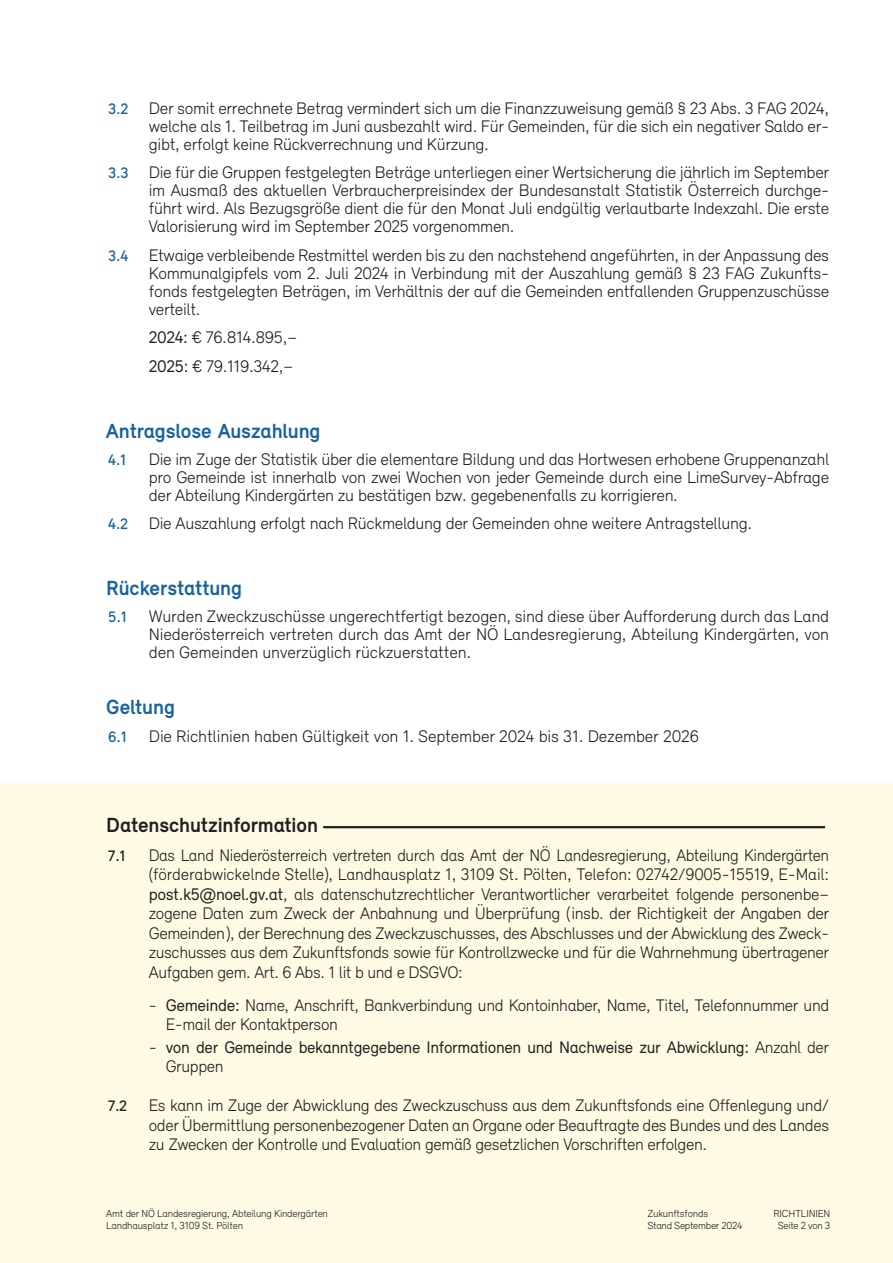
<style>
.page{position:relative;width:893px;height:1263px;background:#fff}
.page>*{position:absolute;margin:0;border:0;box-sizing:border-box;transform-origin:0 0}
.kleineUeberschrift{font:700 21px "Relevant Pro";letter-spacing:-.005em;color:#18639f}
.kleineUeberschrift-2{font:700 21px "Relevant Pro";letter-spacing:-.005em;color:#231f20}
.aufzaehlungen{font:300 17.25px/18px "Relevant Pro";letter-spacing:-.02em;color:#231f20;text-align:justify}
.aufzaehlungen-2{font:300 17.25px/19.5px "Relevant Pro";letter-spacing:-.02em;color:#231f20;text-align:justify;scale:.96 1}
.aufzaehlungen-3{font:17.25px/19.5px "Relevant Pro";letter-spacing:-.02em;color:#231f20}
.aufzaehlungen-4{font:500 15.75px "Relevant Pro";color:#18639f}
.aufzaehlungen-5{font:500 15.75px "Relevant Pro";color:#231f20}
.t1{font:300 10.5px "Relevant Pro";letter-spacing:-.02em;color:#231f20}
.s1{font-weight:500;font-size:15.75px;color:#18639f}
.s2{font-weight:400}
.s3{font-weight:300}
</style>
<div class="page">
<div style="left:0;top:783px;width:893px;height:480px;background:#fefae4"></div>
<hr style="left:323px;top:826px;width:502px;height:2px;background:#231f20">
<p class="aufzaehlungen" style="left:149px;top:98px;width:682px;text-indent:-40px"><span class="s1">3.2</span> Der somit errechnete Betrag vermindert sich um die Finanzzuweisung gemäß § 23 Abs. 3 FAG 2024, welche als 1. Teilbetrag im Juni ausbezahlt wird. Für Gemeinden, für die sich ein negativer Saldo er&shy;gibt, erfolgt keine Rückverrechnung und Kürzung.</p>
<p class="aufzaehlungen" style="left:149px;top:163px;width:682px;text-indent:-40px"><span class="s1">3.3</span> Die für die Gruppen festgelegten Beträge unterliegen einer Wertsicherung die jährlich im September im Ausmaß des aktuellen Verbraucherpreisindex der Bundesanstalt Statistik Österreich durchge&shy;führt wird. Als Bezugsgröße dient die für den Monat Juli endgültig verlautbarte Indexzahl. Die erste Valorisierung wird im September 2025 vorgenommen.</p>
<p class="aufzaehlungen" style="left:149px;top:245px;width:682px;text-indent:-40px"><span class="s1">3.4</span> Etwaige verbleibende Restmittel werden bis zu den nachstehend angeführten, in der Anpassung des Kommunalgipfels vom 2. Juli 2024 in Verbindung mit der Auszahlung gemäß § 23 FAG Zukunfts&shy;fonds festgelegten Beträgen, im Verhältnis der auf die Gemeinden entfallenden Gruppenzuschüsse verteilt.</p>
<p class="aufzaehlungen" style="left:149px;top:328px;width:150px"><span class="s2">2024:</span> € 76.814.895,–</p>
<p class="aufzaehlungen" style="left:149px;top:356px;width:146px"><span class="s2">2025:</span> € 79.119.342,–</p>
<p class="kleineUeberschrift" style="left:106px;top:418px;width:216px">Antragslose Auszahlung</p>
<p class="aufzaehlungen-4" style="left:108px;top:450px;width:20px">4.1</p>
<p class="aufzaehlungen" style="left:149px;top:449px;width:682px">Die im Zuge der Statistik über die elementare Bildung und das Hortwesen erhobene Gruppenanzahl pro Gemeinde ist innerhalb von zwei Wochen von jeder Gemeinde durch eine LimeSurvey-Abfrage der Abteilung Kindergärten zu bestätigen bzw. gegebenenfalls zu korrigieren.</p>
<p class="aufzaehlungen" style="left:108px;top:514px;width:645px"><span class="s1">4.2</span> Die Auszahlung erfolgt nach Rückmeldung der Gemeinden ohne weitere Antragstellung.</p>
<p class="kleineUeberschrift" style="left:106px;top:575px;width:137px">Rückerstattung</p>
<p class="aufzaehlungen-4" style="left:108px;top:607px;width:20px">5.1</p>
<p class="aufzaehlungen" style="left:149px;top:607px;width:682px">Wurden Zweckzuschüsse ungerechtfertigt bezogen, sind diese über Aufforderung durch das Land Niederösterreich vertreten durch das Amt der NÖ Landesregierung, Abteilung Kindergärten, von den Gemeinden unverzüglich rückzuerstatten.</p>
<p class="kleineUeberschrift" style="left:106px;top:694px;width:70px">Geltung</p>
<p class="aufzaehlungen-4" style="left:108px;top:727px;width:20px">6.1</p>
<p class="aufzaehlungen" style="left:149px;top:727px;width:552px">Die Richtlinien haben Gültigkeit von 1. September 2024 bis 31. Dezember 2026</p>
<p class="kleineUeberschrift-2" style="left:106px;top:812px;width:213px">Datenschutzinformation</p>
<p class="aufzaehlungen-5" style="left:108px;top:846px;width:19px">7.1</p>
<p class="aufzaehlungen-2" style="left:149px;top:845px;width:710px">Das Land Niederösterreich vertreten durch das Amt der NÖ Landesregierung, Abteilung Kindergärten (förderabwickelnde Stelle), Landhausplatz 1, 3109 St. Pölten, Telefon: 02742/9005-15519, E-Mail: <span class="s2">post.k5@noel.gv.at</span>, als datenschutzrechtlicher Verantwortlicher verarbeitet folgende personenbe– zogene Daten zum Zweck der Anbahnung und Überprüfung (insb. der Richtigkeit der Angaben der Gemeinden), der Berechnung des Zweckzuschusses, des Abschlusses und der Abwicklung des Zweck&shy;zuschusses aus dem Zukunftsfonds sowie für Kontrollzwecke und für die Wahrnehmung übertragener Aufgaben gem. Art. 6 Abs. 1 lit b und e DSGVO:</p>
<p class="aufzaehlungen" style="left:166px;top:995px;width:665px;line-height:19.5px;text-indent:-17px">- <span class="s2">Gemeinde:</span> Name, Anschrift, Bankverbindung und Kontoinhaber, Name, Titel, Telefonnummer und<br>E-mail der Kontaktperson</p>
<p class="aufzaehlungen-3" style="left:166px;top:1036px;width:665px;text-indent:-17px"><span class="s3">-</span> von der Gemeinde bekanntgegebene Informationen und Nachweise zur Abwicklung: <span class="s3">Anzahl der<br>Gruppen</span></p>
<p class="aufzaehlungen-5" style="left:108px;top:1096px;width:20px">7.2</p>
<p class="aufzaehlungen" style="left:149px;top:1095px;width:682px;line-height:19.5px">Es kann im Zuge der Abwicklung des Zweckzuschuss aus dem Zukunftsfonds eine Offenlegung und/ oder Übermittlung personenbezogener Daten an Organe oder Beauftragte des Bundes und des Landes zu Zwecken der Kontrolle und Evaluation gemäß gesetzlichen Vorschriften erfolgen.</p>
<p class="t1" style="left:106px;top:1207px;width:223px">Amt der NÖ Landesregierung, Abteilung Kindergärten</p>
<p class="t1" style="left:106px;top:1219px;width:138px">Landhausplatz 1, 3109 St. Pölten</p>
<p class="t1" style="left:647px;top:1207px;width:62px">Zukunftsfonds</p>
<p class="t1" style="left:773px;top:1207px;width:59px">RICHTLINIEN</p>
<p class="t1" style="left:647px;top:1219px;width:96px">Stand September 2024</p>
<p class="t1" style="left:778px;top:1219px;width:54px">Seite 2 von 3</p>
</div>
